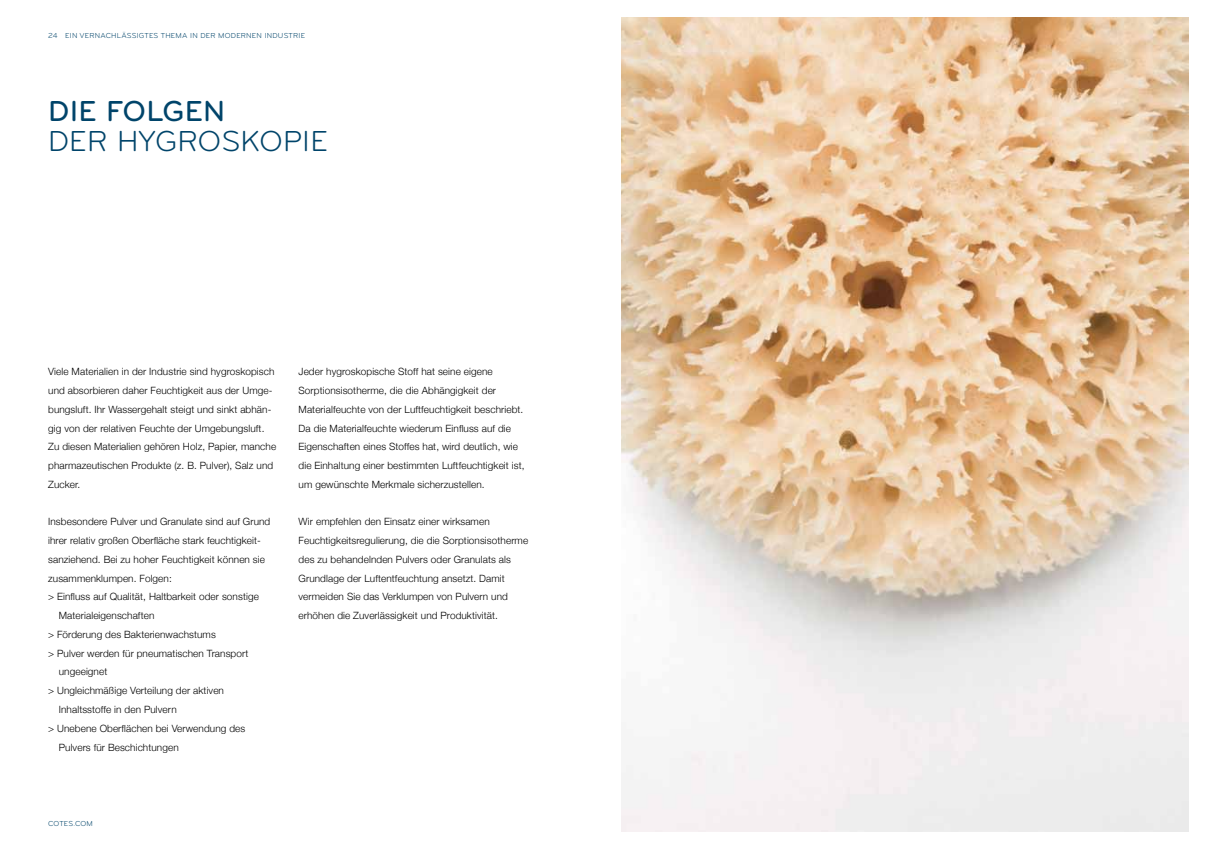
<style>
.page{position:relative;width:1205px;height:851px;background:#fff}
.page>*{position:absolute;margin:0;border:0;box-sizing:border-box;transform-origin:0 0}
.t1{font:30px "Bryant Regular Alternate";letter-spacing:.01em;color:#00446a}
.t2{font:30px "Bryant Medium Alternate";letter-spacing:.01em;color:#00446a}
.t3{font:300 10px/18.8px "Helvetica Neue";letter-spacing:.01em;color:#000}
.t4{font:7.5px "Bryant Regular Alternate";letter-spacing:.03em;color:#00446a}
</style>
<div class="page">
<img style="left:621px;top:18px;width:567px;height:813px">
<p class="t4" style="left:48px;top:31px;width:258px">24 EIN VERNACHLÄSSIGTES THEMA IN DER MODERNEN INDUSTRIE</p>
<h1 class="t2" style="left:48px;top:92px;width:179px">DIE FOLGEN</h1>
<h1 class="t1" style="left:48px;top:123px;width:281px">DER HYGROSKOPIE</h1>
<p class="t3" style="left:48px;top:361px;width:229px">Viele Materialien in der Industrie sind hygroskopisch und absorbieren daher Feuchtigkeit aus der Umge&shy;bungsluft. Ihr Wassergehalt steigt und sinkt abhän&shy;gig von der relativen Feuchte der Umgebungsluft.<br>Zu diesen Materialien gehören Holz, Papier, manche pharmazeutischen Produkte (z. B. Pulver), Salz und Zucker.</p>
<p class="t3" style="left:48px;top:511px;width:224px">Insbesondere Pulver und Granulate sind auf Grund</p>
<p class="t3" style="left:48px;top:530px;width:214px">ihrer relativ großen Oberfläche stark feuchtigkeit-</p>
<p class="t3" style="left:48px;top:549px;width:218px">sanziehend. Bei zu hoher Feuchtigkeit können sie</p>
<p class="t3" style="left:48px;top:568px;width:125px">zusammenklumpen. Folgen:</p>
<p class="t3" style="left:48px;top:586px;width:212px">&gt; Einfluss auf Qualität, Haltbarkeit oder sonstige</p>
<p class="t3" style="left:59px;top:605px;width:97px">Materialeigenschaften</p>
<p class="t3" style="left:48px;top:624px;width:169px">&gt; Förderung des Bakterienwachstums</p>
<p class="t3" style="left:48px;top:643px;width:202px">&gt; Pulver werden für pneumatischen Transport</p>
<p class="t3" style="left:59px;top:661px;width:50px">ungeeignet</p>
<p class="t3" style="left:48px;top:680px;width:177px">&gt; Ungleichmäßige Verteilung der aktiven</p>
<p class="t3" style="left:59px;top:699px;width:119px">Inhaltsstoffe in den Pulvern</p>
<p class="t3" style="left:48px;top:718px;width:199px">&gt; Unebene Oberflächen bei Verwendung des</p>
<p class="t3" style="left:59px;top:736px;width:121px">Pulvers für Beschichtungen</p>
<p class="t3" style="left:299px;top:361px;width:227px">Jeder hygroskopische Stoff hat seine eigene Sorptionsisotherme, die die Abhängigkeit der Materialfeuchte von der Luftfeuchtigkeit beschriebt.<br>Da die Materialfeuchte wiederum Einfluss auf die Eigenschaften eines Stoffes hat, wird deutlich, wie die Einhaltung einer bestimmten Luftfeuchtigkeit ist, um gewünschte Merkmale sicherzustellen.</p>
<p class="t3" style="left:299px;top:511px;width:231px">Wir empfehlen den Einsatz einer wirksamen Feuchtigkeitsregulierung, die die Sorptionsisotherme des zu behandelnden Pulvers oder Granulats als Grundlage der Luftentfeuchtung ansetzt. Damit vermeiden Sie das Verklumpen von Pulvern und erhöhen die Zuverlässigkeit und Produktivität.</p>
<p class="t4" style="left:48px;top:818px;width:46px">COTES.COM</p>
</div>
